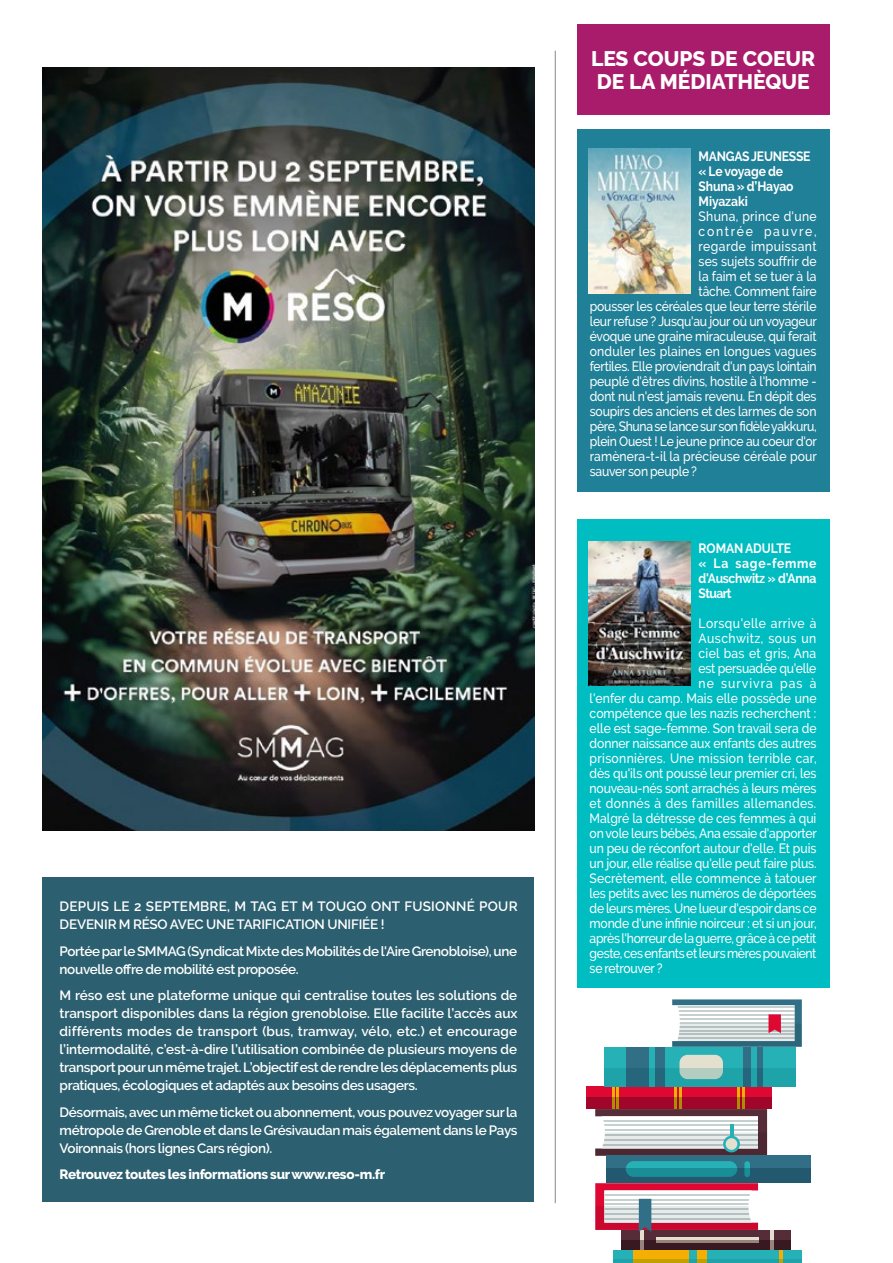
<style>
.page{position:relative;width:893px;height:1263px;background:#fff}
.page>*{position:absolute;margin:0;border:0;box-sizing:border-box;transform-origin:0 0}
.t1{font:800 21px/22.5px "Raleway";color:#fff}
.t2{font:500 13.5px "Raleway";letter-spacing:-.015em;color:#fff;scale:.9 1}
.t3{font:600 13.5px/18px "Raleway";letter-spacing:-.02em;color:#fff}
.t4{font:700 13.5px/15px "Raleway";letter-spacing:-.02em;color:#fff;scale:.9 1}
.t5{font:500 13.5px "Raleway";letter-spacing:.025em;color:#fff;scale:.9 1}
.t6{font:500 13.5px "Raleway";letter-spacing:.01em;color:#fff;scale:.9 1}
.t7{font:500 13.5px "Raleway";letter-spacing:.005em;color:#fff;scale:.9 1}
.t8{font:500 13.5px "Raleway";letter-spacing:.035em;color:#fff;scale:.9 1}
.t9{font:800 13.5px "Raleway";letter-spacing:-.02em;color:#fff}
.t10{font:500 13.5px "Raleway";letter-spacing:.015em;color:#fff;scale:.9 1}
.t11{font:500 13.5px "Raleway";letter-spacing:.02em;color:#fff;scale:.9 1}
.t12{font:500 13.5px "Raleway";letter-spacing:.08em;color:#fff;scale:.9 1}
.t13{font:500 13.5px "Raleway";letter-spacing:.145em;color:#fff;scale:.9 1}
</style>
<div class="page">
<div style="left:577px;top:519px;width:252px;height:468px;background:#00bdc2"></div>
<div style="left:577px;top:24px;width:252px;height:90px;background:#a81c6b"></div>
<img style="left:588px;top:541px;width:102px;height:144px">
<div style="left:577px;top:129px;width:252px;height:363px;background:#208097"></div>
<div style="left:621px;top:1230px;width:170px;height:20px;background:#552c38"></div>
<hr style="left:640px;top:1230px;width:4px;height:20px;background:#e4e0d0">
<hr style="left:770px;top:1230px;width:4px;height:20px;background:#e4e0d0">
<div style="left:656px;top:1237px;width:102px;height:6px;background:#e4e0d0"></div>
<svg style="left:621px;top:1240px;width:170px;height:10px;background:#4d3137"></svg>
<svg style="left:595px;top:1183px;width:163px;height:49px"></svg>
<svg style="left:595px;top:1109px;width:172px;height:47px"></svg>
<hr style="left:730px;top:1124px;width:3px;height:20px;background:#25b1b6">
<svg style="left:723px;top:1135px;width:17px;height:17px"></svg>
<div style="left:726px;top:1138px;width:11px;height:12px;background:#e4e0d0;border-radius:50%"></div>
<div style="left:586px;top:1087px;width:185px;height:22px;background:#df0832"></div>
<hr style="left:612px;top:1087px;width:2px;height:22px;background:#f5af03">
<hr style="left:616px;top:1087px;width:3px;height:22px;background:#f5af03">
<hr style="left:675px;top:1087px;width:2px;height:22px;background:#f5af03">
<hr style="left:679px;top:1087px;width:2px;height:22px;background:#f5af03">
<hr style="left:738px;top:1087px;width:2px;height:22px;background:#f5af03">
<hr style="left:742px;top:1087px;width:2px;height:22px;background:#f5af03">
<svg style="left:586px;top:1097px;width:185px;height:12px;background:#a01325"></svg>
<div style="left:613px;top:1250px;width:189px;height:13px;background:#25b1b6"></div>
<div style="left:633px;top:1250px;width:55px;height:13px;background:#f5af03"></div>
<div style="left:697px;top:1250px;width:9px;height:13px;background:#f5af03"></div>
<svg style="left:779px;top:1250px;width:3px;height:9px"></svg>
<svg style="left:613px;top:1259px;width:189px;height:4px"></svg>
<div style="left:606px;top:1155px;width:205px;height:28px;background:#306f86"></div>
<div style="left:626px;top:1161px;width:111px;height:16px;background:#25b1b6;border-radius:8px"></div>
<div style="left:744px;top:1161px;width:6px;height:16px;background:#25b1b6;border-radius:3px"></div>
<svg style="left:606px;top:1168px;width:205px;height:15px;background:#1f6a7c"></svg>
<div style="left:604px;top:1047px;width:192px;height:39px;background:#25b1b6"></div>
<div style="left:679px;top:1055px;width:44px;height:24px;background:#e4e0d0;border-radius:8px"></div>
<div style="left:627px;top:1047px;width:22px;height:39px;background:#306f86"></div>
<div style="left:655px;top:1047px;width:10px;height:39px;background:#306f86"></div>
<div style="left:743px;top:1047px;width:8px;height:39px;background:#306f86"></div>
<div style="left:757px;top:1047px;width:5px;height:39px;background:#306f86"></div>
<svg style="left:604px;top:1068px;width:192px;height:18px;fill:#1da3a8"></svg>
<svg style="left:672px;top:999px;width:130px;height:48px"></svg>
<img style="left:588px;top:149px;width:102px;height:144px">
<hr style="left:555px;top:51px;width:1px;height:1152px;background:#81898d">
<div style="left:43px;top:877px;width:491px;height:324px;background:#2c5f6f"></div>
<img style="left:43px;top:67px;width:491px;height:764px">
<p class="t3" style="left:60px;top:898px;width:460px">DEPUIS LE 2 SEPTEMBRE, M TAG ET M TOUGO ONT FUSIONNÉ POUR<br>DEVENIR M RÉSO AVEC UNE TARIFICATION UNIFIÉE !</p>
<p class="t3" style="left:60px;top:942px;width:459px">Portée par le SMMAG (Syndicat Mixte des Mobilités de l'Aire Grenobloise), une nouvelle offre de mobilité est proposée.</p>
<p class="t3" style="left:60px;top:987px;width:460px;text-align:justify">M réso est une plateforme unique qui centralise toutes les solutions de transport disponibles dans la région grenobloise. Elle facilite l’accès aux différents modes de transport (bus, tramway, vélo, etc.) et encourage l’intermodalité, c’est-à-dire l’utilisation combinée de plusieurs moyens de transport pour un même trajet. L’objectif est de rendre les déplacements plus pratiques, écologiques et adaptés aux besoins des usagers.</p>
<p class="t3" style="left:60px;top:1103px;width:460px;text-align:justify">Désormais, avec un même ticket ou abonnement, vous pouvez voyager sur la métropole de Grenoble et dans le Grésivaudan mais également dans le Pays Voironnais (hors lignes Cars région).</p>
<p class="t9" style="left:60px;top:1167px;width:327px">Retrouvez toutes les informations sur www.reso-m.fr</p>
<h1 class="t1" style="left:591px;top:48px;width:226px">LES COUPS DE COEUR<br>DE LA MÉDIATHÈQUE</h1>
<p class="t4" style="left:699px;top:149px;width:126px">MANGAS JEUNESSE « Le voyage de<br>Shuna » d’Hayao<br>Miyazaki</p>
<p class="t11" style="left:699px;top:209px;width:133px">Shuna, prince d'une</p>
<p class="t13" style="left:699px;top:224px;width:133px">contrée pauvre,</p>
<p class="t8" style="left:699px;top:239px;width:133px">regarde impuissant</p>
<p class="t7" style="left:699px;top:254px;width:133px">ses sujets souffrir de</p>
<p class="t2" style="left:699px;top:269px;width:133px">la faim et se tuer à la</p>
<p class="t2" style="left:699px;top:284px;width:133px">tâche. Comment faire</p>
<p class="t2" style="left:590px;top:299px;width:253px">pousser les céréales que leur terre stérile</p>
<p class="t2" style="left:590px;top:314px;width:254px">leur refuse ? Jusqu'au jour où un voyageur</p>
<p class="t2" style="left:590px;top:329px;width:254px">évoque une graine miraculeuse, qui ferait</p>
<p class="t10" style="left:590px;top:344px;width:253px">onduler les plaines en longues vagues</p>
<p class="t2" style="left:590px;top:359px;width:254px">fertiles. Elle proviendrait d'un pays lointain</p>
<p class="t2" style="left:590px;top:374px;width:253px">peuplé d'êtres divins, hostile à l'homme -</p>
<p class="t2" style="left:590px;top:389px;width:253px">dont nul n'est jamais revenu. En dépit des</p>
<p class="t2" style="left:590px;top:404px;width:253px">soupirs des anciens et des larmes de son</p>
<p class="t2" style="left:590px;top:419px;width:254px">père, Shuna se lance sur son fidèle yakkuru,</p>
<p class="t2" style="left:590px;top:434px;width:254px">plein Ouest ! Le jeune prince au coeur d'or</p>
<p class="t7" style="left:590px;top:449px;width:254px">ramènera-t-il la précieuse céréale pour</p>
<p class="t2" style="left:590px;top:464px;width:121px">sauver son peuple ?</p>
<p class="t4" style="left:699px;top:541px;width:132px">ROMAN ADULTE<br>« La sage-femme d'Auschwitz » d’Anna<br>Stuart</p>
<p class="t8" style="left:699px;top:616px;width:132px">Lorsqu'elle arrive à</p>
<p class="t8" style="left:699px;top:631px;width:132px">Auschwitz, sous un</p>
<p class="t5" style="left:699px;top:646px;width:132px">ciel bas et gris, Ana</p>
<p class="t2" style="left:699px;top:661px;width:132px">est persuadée qu'elle</p>
<p class="t12" style="left:699px;top:676px;width:132px">ne survivra pas à</p>
<p class="t6" style="left:590px;top:691px;width:254px">l'enfer du camp. Mais elle possède une</p>
<p class="t2" style="left:590px;top:706px;width:253px">compétence que les nazis recherchent :</p>
<p class="t2" style="left:590px;top:721px;width:254px">elle est sage-femme. Son travail sera de</p>
<p class="t2" style="left:590px;top:736px;width:254px">donner naissance aux enfants des autres</p>
<p class="t5" style="left:590px;top:751px;width:254px">prisonnières. Une mission terrible car,</p>
<p class="t2" style="left:590px;top:766px;width:254px">dès qu'ils ont poussé leur premier cri, les</p>
<p class="t2" style="left:590px;top:781px;width:254px">nouveau-nés sont arrachés à leurs mères</p>
<p class="t5" style="left:590px;top:796px;width:253px">et donnés à des familles allemandes.</p>
<p class="t2" style="left:590px;top:811px;width:253px">Malgré la détresse de ces femmes à qui</p>
<p class="t2" style="left:590px;top:826px;width:254px">on vole leurs bébés, Ana essaie d'apporter</p>
<p class="t2" style="left:590px;top:841px;width:253px">un peu de réconfort autour d'elle. Et puis</p>
<p class="t2" style="left:590px;top:856px;width:254px">un jour, elle réalise qu'elle peut faire plus.</p>
<p class="t6" style="left:590px;top:871px;width:254px">Secrètement, elle commence à tatouer</p>
<p class="t2" style="left:590px;top:886px;width:254px">les petits avec les numéros de déportées</p>
<p class="t2" style="left:590px;top:901px;width:254px">de leurs mères. Une lueur d'espoir dans ce</p>
<p class="t2" style="left:590px;top:916px;width:254px">monde d'une infinie noirceur : et si un jour,</p>
<p class="t2" style="left:590px;top:931px;width:254px">après l'horreur de la guerre, grâce à ce petit</p>
<p class="t2" style="left:590px;top:946px;width:254px">geste, ces enfants et leurs mères pouvaient</p>
<p class="t2" style="left:590px;top:961px;width:82px">se retrouver ?</p>
</div>
